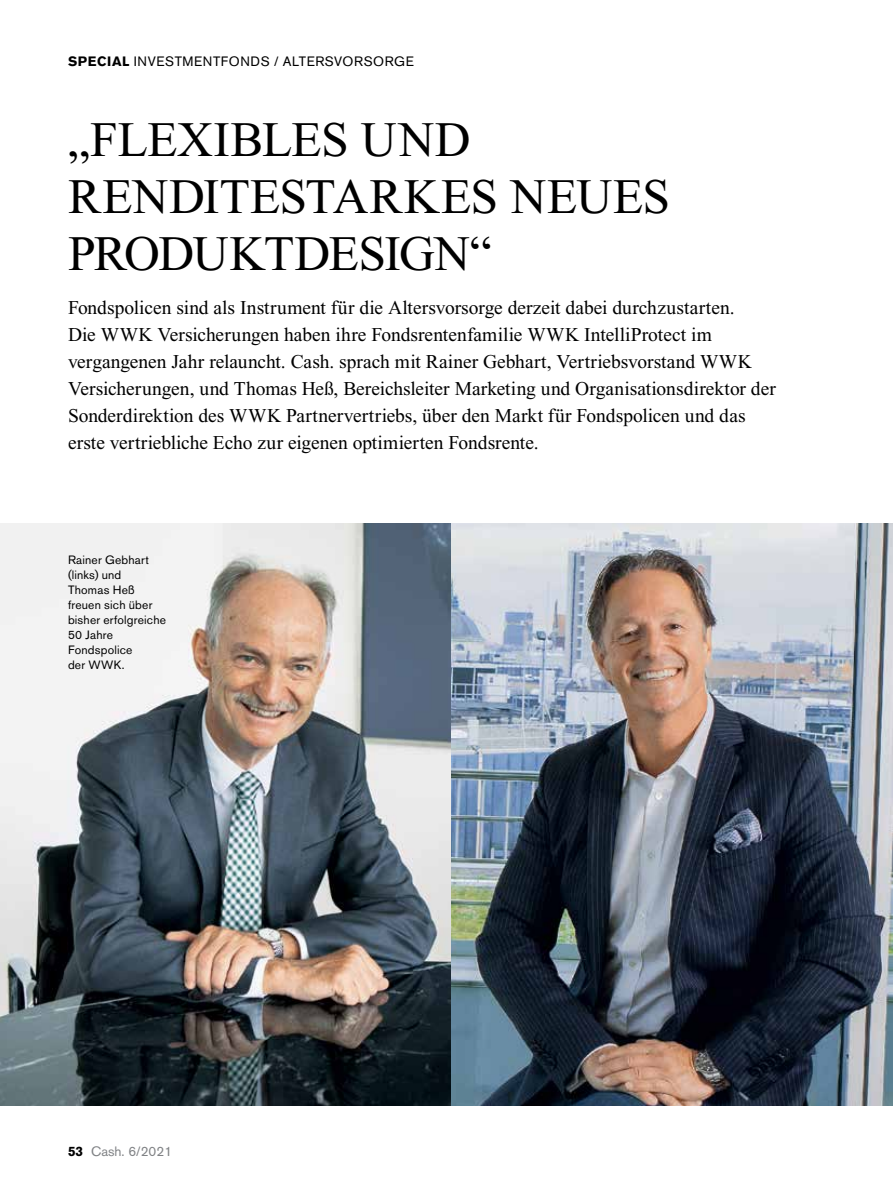
<style>
.page{position:relative;width:893px;height:1191px;background:#fff}
.page>*{position:absolute;margin:0;border:0;box-sizing:border-box;transform-origin:0 0}
.t1{font:49.5px/57px "Times New Roman PS Std";letter-spacing:-.015em;color:#000}
.t2{font:19.5px/27px "Times New Roman PS Std";color:#000}
.t3{font:13.5px "Akzidenz Grotesk BQ";letter-spacing:.04em;color:#000}
.t4{font:13.5px "Akzidenz Grotesk BQ";color:#808285}
.t5{font:12px/15px "Akzidenz Grotesk BQ";letter-spacing:.015em;color:#000}
.s1{font-weight:700}
.s2{font-weight:700;color:#000}
</style>
<div class="page">
<img style="left:451px;top:523px;width:442px;height:583px">
<img style="left:0;top:523px;width:451px;height:583px">
<p class="t3" style="left:68px;top:53px;width:347px"><span class="s1">SPECIAL</span> INVESTMENTFONDS / ALTERSVORSORGE</p>
<h1 class="t1" style="left:68px;top:111px;width:604px">„FLEXIBLES UND<br>RENDITESTARKES NEUES<br>PRODUKTDESIGN“</h1>
<p class="t2" style="left:68px;top:294px;width:709px">Fondspolicen sind als Instrument für die Altersvorsorge derzeit dabei durchzustarten.<br>Die WWK Versicherungen haben ihre Fondsrentenfamilie WWK IntelliProtect im vergangenen Jahr relauncht. Cash. sprach mit Rainer Gebhart, Vertriebsvorstand WWK Versicherungen, und Thomas Heß, Bereichsleiter Marketing und Organisationsdirektor der Sonderdirektion des WWK Partnervertriebs, über den Markt für Fondspolicen und das erste vertriebliche Echo zur eigenen optimierten Fondsrente.</p>
<p class="t5" style="left:68px;top:552px;width:100px">Rainer Gebhart (links) und<br>Thomas Heß freuen sich über bisher erfolgreiche<br>50 Jahre<br>Fondspolice<br>der WWK.</p>
<p class="t4" style="left:68px;top:1143px;width:106px"><span class="s2">53</span> Cash. 6/2021</p>
</div>
